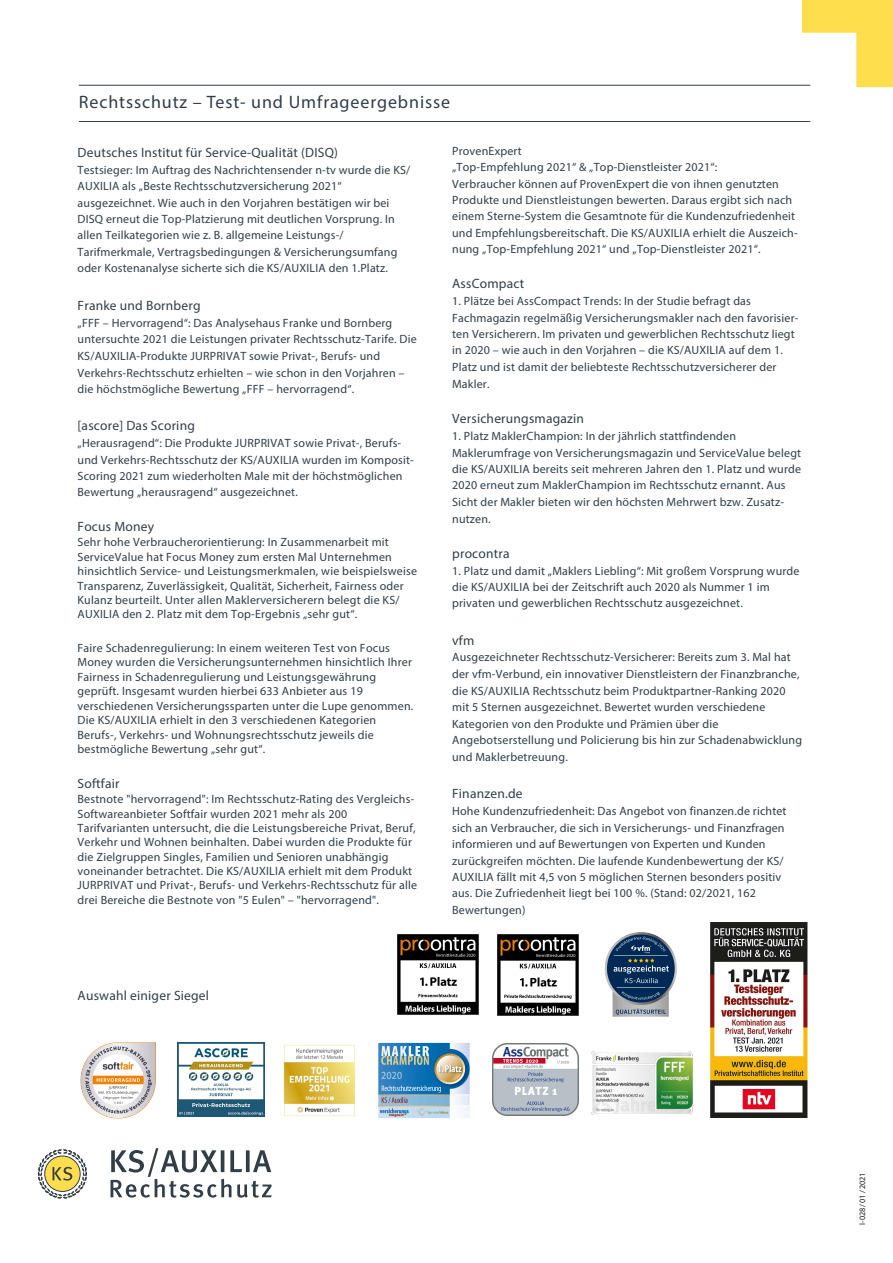
<style>
.page{position:relative;width:893px;height:1263px;background:#fff}
.page>*{position:absolute;margin:0;border:0;box-sizing:border-box;transform-origin:0 0}
.Titel_Cond{font:18px "Myriad Pro";letter-spacing:.05em;color:#313e48}
.Fliesstext{font:13.5px "Myriad Pro";letter-spacing:.015em;color:#313e48}
.Fliesstext-2{font:12px/16.4px "Myriad Pro";letter-spacing:.015em;color:#313e48}
.t1{font:8.25px "Myriad Pro";color:#231f20}
</style>
<div class="page">
<hr style="left:79px;top:85px;width:731px;height:1px;background:#313e48">
<hr style="left:79px;top:121px;width:731px;height:1px;background:#313e48">
<img style="left:80px;top:1042px;width:76px;height:77px">
<img style="left:378px;top:1042px;width:92px;height:76px">
<img style="left:690px;top:923px;width:118px;height:194px">
<img style="left:283px;top:1044px;width:73px;height:73px">
<img style="left:178px;top:1042px;width:87px;height:75px">
<svg style="left:802px;top:0;width:91px;height:87px"></svg>
<svg style="left:38px;top:1149px;width:49px;height:50px"></svg>
<svg style="left:111px;top:1148px;width:161px;height:50px"></svg>
<img style="left:492px;top:1043px;width:87px;height:73px">
<img style="left:591px;top:1051px;width:102px;height:63px">
<img style="left:497px;top:934px;width:82px;height:82px">
<img style="left:604px;top:932px;width:73px;height:85px">
<img style="left:397px;top:934px;width:82px;height:81px">
<p class="Titel_Cond" style="left:79px;top:91px;width:373px">Rechtsschutz – Test- und Umfrageergebnisse</p>
<p class="Fliesstext" style="left:78px;top:144px;width:262px">Deutsches Institut für Service-Qualität (DISQ)</p>
<p class="Fliesstext-2" style="left:78px;top:161px;width:334px">Testsieger: Im Auftrag des Nachrichtensender n-tv wurde die KS/ AUXILIA als „Beste Rechtsschutzversicherung 2021“ ausgezeichnet. Wie auch in den Vorjahren bestätigen wir bei DISQ erneut die Top-Platzierung mit deutlichen Vorsprung. In allen Teilkategorien wie z. B. allgemeine Leistungs-/ Tarifmerkmale, Vertragsbedingungen &amp; Versicherungsumfang oder Kostenanalyse sicherte sich die KS/AUXILIA den 1.Platz.</p>
<p class="Fliesstext" style="left:78px;top:297px;width:125px">Franke und Bornberg</p>
<p class="Fliesstext-2" style="left:78px;top:315px;width:341px">„FFF – Hervorragend“: Das Analysehaus Franke und Bornberg untersuchte 2021 die Leistungen privater Rechtsschutz-Tarife. Die KS/AUXILIA-Produkte JURPRIVAT sowie Privat-, Berufs- und Verkehrs-Rechtsschutz erhielten – wie schon in den Vorjahren – die höchstmögliche Bewertung „FFF – hervorragend“.</p>
<p class="Fliesstext" style="left:78px;top:417px;width:119px">[ascore] Das Scoring</p>
<p class="Fliesstext-2" style="left:78px;top:435px;width:338px">„Herausragend“: Die Produkte JURPRIVAT sowie Privat-, Berufs&shy;und Verkehrs-Rechtsschutz der KS/AUXILIA wurden im Komposit-Scoring 2021 zum wiederholten Male mit der höchstmöglichen Bewertung „herausragend“ ausgezeichnet.</p>
<p class="Fliesstext" style="left:78px;top:518px;width:78px">Focus Money</p>
<p class="Fliesstext-2" style="left:78px;top:535px;width:341px;line-height:14.4px">Sehr hohe Verbraucherorientierung: In Zusammenarbeit mit ServiceValue hat Focus Money zum ersten Mal Unternehmen hinsichtlich Service- und Leistungsmerkmalen, wie beispielsweise Transparenz, Zuverlässigkeit, Qualität, Sicherheit, Fairness oder Kulanz beurteilt. Unter allen Maklerversicherern belegt die KS/ AUXILIA den 2. Platz mit dem Top-Ergebnis „sehr gut“.</p>
<p class="Fliesstext-2" style="left:78px;top:640px;width:337px;line-height:14.5px">Faire Schadenregulierung: In einem weiteren Test von Focus Money wurden die Versicherungsunternehmen hinsichtlich Ihrer Fairness in Schadenregulierung und Leistungsgewährung geprüft. Insgesamt wurden hierbei 633 Anbieter aus 19 verschiedenen Versicherungssparten unter die Lupe genommen.<br>Die KS/AUXILIA erhielt in den 3 verschiedenen Kategorien Berufs-, Verkehrs- und Wohnungsrechtsschutz jeweils die bestmögliche Bewertung „sehr gut“.</p>
<p class="Fliesstext" style="left:78px;top:775px;width:43px">Softfair</p>
<p class="Fliesstext-2" style="left:78px;top:792px;width:341px;line-height:14.4px">Bestnote "hervorragend": Im Rechtsschutz-Rating des Vergleichs-Softwareanbieter Softfair wurden 2021 mehr als 200<br>Tarifvarianten untersucht, die die Leistungsbereiche Privat, Beruf, Verkehr und Wohnen beinhalten. Dabei wurden die Produkte für die Zielgruppen Singles, Familien und Senioren unabhängig voneinander betrachtet. Die KS/AUXILIA erhielt mit dem Produkt JURPRIVAT und Privat-, Berufs- und Verkehrs-Rechtsschutz für alle drei Bereiche die Bestnote von "5 Eulen" – "hervorragend".</p>
<p class="Fliesstext-2" style="left:452px;top:142px;width:347px">ProvenExpert<br>„Top-Empfehlung 2021“ &amp; „Top-Dienstleister 2021“:<br>Verbraucher können auf ProvenExpert die von ihnen genutzten Produkte und Dienstleistungen bewerten. Daraus ergibt sich nach einem Sterne-System die Gesamtnote für die Kundenzufriedenheit und Empfehlungsbereitschaft. Die KS/AUXILIA erhielt die Auszeich&shy;nung „Top-Empfehlung 2021“ und „Top-Dienstleister 2021“.</p>
<p class="Fliesstext" style="left:452px;top:275px;width:73px">AssCompact</p>
<p class="Fliesstext-2" style="left:452px;top:293px;width:348px">1. Plätze bei AssCompact Trends: In der Studie befragt das Fachmagazin regelmäßig Versicherungsmakler nach den favorisier&shy;ten Versicherern. Im privaten und gewerblichen Rechtsschutz liegt in 2020 – wie auch in den Vorjahren – die KS/AUXILIA auf dem 1.<br>Platz und ist damit der beliebteste Rechtsschutzversicherer der Makler.</p>
<p class="Fliesstext" style="left:452px;top:410px;width:133px">Versicherungsmagazin</p>
<p class="Fliesstext-2" style="left:452px;top:428px;width:351px">1. Platz MaklerChampion: In der jährlich stattfindenden Maklerumfrage von Versicherungsmagazin und ServiceValue belegt die KS/AUXILIA bereits seit mehreren Jahren den 1. Platz und wurde 2020 erneut zum MaklerChampion im Rechtsschutz ernannt. Aus Sicht der Makler bieten wir den höchsten Mehrwert bzw. Zusatz&shy;nutzen.</p>
<p class="Fliesstext" style="left:452px;top:545px;width:59px">procontra</p>
<p class="Fliesstext-2" style="left:452px;top:562px;width:349px">1. Platz und damit „Maklers Liebling“: Mit großem Vorsprung wurde die KS/AUXILIA bei der Zeitschrift auch 2020 als Nummer 1 im privaten und gewerblichen Rechtsschutz ausgezeichnet.</p>
<p class="Fliesstext" style="left:452px;top:632px;width:24px">vfm</p>
<p class="Fliesstext-2" style="left:452px;top:649px;width:351px">Ausgezeichneter Rechtsschutz-Versicherer: Bereits zum 3. Mal hat der vfm-Verbund, ein innovativer Dienstleistern der Finanzbranche, die KS/AUXILIA Rechtsschutz beim Produktpartner-Ranking 2020 mit 5 Sternen ausgezeichnet. Bewertet wurden verschiedene Kategorien von den Produkte und Prämien über die Angebotserstellung und Policierung bis hin zur Schadenabwicklung und Maklerbetreuung.</p>
<p class="Fliesstext" style="left:452px;top:785px;width:72px">Finanzen.de</p>
<p class="Fliesstext-2" style="left:452px;top:803px;width:336px">Hohe Kundenzufriedenheit: Das Angebot von finanzen.de richtet sich an Verbraucher, die sich in Versicherungs- und Finanzfragen informieren und auf Bewertungen von Experten und Kunden zurückgreifen möchten. Die laufende Kundenbewertung der KS/ AUXILIA fällt mit 4,5 von 5 möglichen Sternen besonders positiv aus. Die Zufriedenheit liegt bei 100 %. (Stand: 02/2021, 162<br>Bewertungen)</p>
<p class="Fliesstext" style="left:78px;top:987px;width:133px">Auswahl einiger Siegel</p>
<p class="t1" style="left:857px;top:1225px;width:54px;rotate:-90deg">I-028/01/2021</p>
</div>
